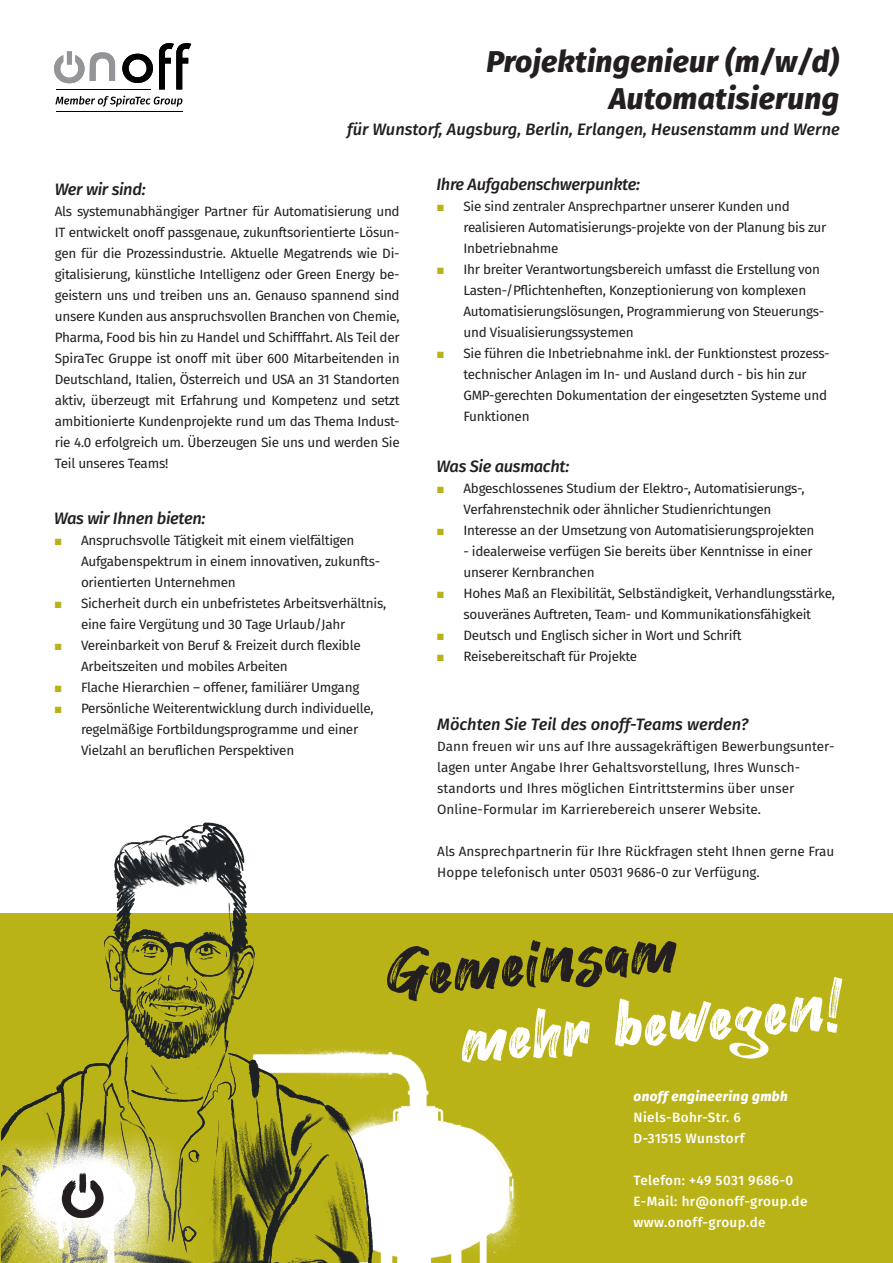
<style>
.page{position:relative;width:893px;height:1263px;background:#fff}
.page>*{position:absolute;margin:0;border:0;box-sizing:border-box;transform-origin:0 0}
.t1{font:75px "Hey August";color:#fff}
.t2{font:75px "Hey August";color:#231f20}
.t3{font:italic 800 30px/37.3px "Fira Sans";letter-spacing:.01em;color:#231f20;text-align:right}
.t4{font:italic 500 16.5px "Fira Sans";letter-spacing:-.01em;color:#231f20}
.t5{font:13.5px/21px "Fira Sans";letter-spacing:-.02em;color:#231f20}
.t6{font:13.5px/21px "Fira Sans";color:#231f20}
.t7{font:500 13.5px/21px "Fira Sans";letter-spacing:.03em;color:#fff}
.t8{font:italic 800 13.5px "Fira Sans";letter-spacing:.03em;color:#fff}
.s1{font-family:"Arial";color:#bab318}
</style>
<div class="page">
<div style="left:0;top:913px;width:893px;height:350px;background:#bab318"></div>
<svg style="left:55px;top:96px;width:127px;height:11px"></svg>
<hr style="left:56px;top:89px;width:95px;height:1px;background:#000001">
<hr style="left:56px;top:111px;width:126px;height:1px;background:#000001">
<svg style="left:122px;top:43px;width:69px;height:46px"></svg>
<svg style="left:54px;top:51px;width:61px;height:32px"></svg>
<img style="left:394px;top:1052px;width:127px;height:211px">
<img style="left:8px;top:823px;width:386px;height:440px">
<img style="left:0;top:1121px;width:217px;height:142px">
<svg style="left:62px;top:1172px;width:42px;height:46px;background:#9c9b9b"></svg>
<h2 class="t3" style="left:486px;top:40px;width:354px">Projektingenieur (m/w/d)<br>Automatisierung</h2>
<p class="t4" style="left:347px;top:116px;width:494px">für Wunstorf, Augsburg, Berlin, Erlangen, Heusenstamm und Werne</p>
<p class="t4" style="left:55px;top:176px;width:92px">Wer wir sind:</p>
<p class="t5" style="left:55px;top:201px;width:346px;text-align:justify">Als systemunabhängiger Partner für Automatisierung und IT entwickelt onoff passgenaue, zukunftsorientierte Lösun&shy;gen für die Prozessindustrie. Aktuelle Megatrends wie Di&shy;gitalisierung, künstliche Intelligenz oder Green Energy be&shy;geistern uns und treiben uns an. Genauso spannend sind unsere Kunden aus anspruchsvollen Branchen von Chemie, Pharma, Food bis hin zu Handel und Schifffahrt. Als Teil der SpiraTec Gruppe ist onoff mit über 600 Mitarbeitenden in Deutschland, Italien, Österreich und USA an 31 Standorten aktiv, überzeugt mit Erfahrung und Kompetenz und setzt ambitionierte Kundenprojekte rund um das Thema Indust&shy;rie 4.0 erfolgreich um. Überzeugen Sie uns und werden Sie Teil unseres Teams!</p>
<p class="t4" style="left:54px;top:505px;width:153px">Was wir Ihnen bieten:</p>
<p class="t5" style="left:81px;top:529px;width:301px;text-indent:-27px"><span class="s1">■</span> Anspruchsvolle Tätigkeit mit einem vielfältigen<br>Aufgabenspektrum in einem innovativen, zukunfts&shy;orientierten Unternehmen</p>
<p class="t5" style="left:81px;top:592px;width:307px;text-indent:-27px"><span class="s1">■</span> Sicherheit durch ein unbefristetes Arbeitsverhältnis, eine faire Vergütung und 30 Tage Urlaub/Jahr</p>
<p class="t5" style="left:81px;top:634px;width:281px;text-indent:-27px"><span class="s1">■</span> Vereinbarkeit von Beruf &amp; Freizeit durch flexible<br>Arbeitszeiten und mobiles Arbeiten</p>
<p class="t5" style="left:54px;top:676px;width:307px"><span class="s1">■</span> Flache Hierarchien – offener, familiärer Umgang</p>
<p class="t5" style="left:81px;top:697px;width:294px;text-indent:-27px"><span class="s1">■</span> Persönliche Weiterentwicklung durch individuelle, regelmäßige Fortbildungsprogramme und einer<br>Vielzahl an beruflichen Perspektiven</p>
<p class="t4" style="left:436px;top:171px;width:205px">Ihre Aufgabenschwerpunkte:</p>
<p class="t5" style="left:463px;top:195px;width:364px;text-indent:-27px"><span class="s1">■</span> Sie sind zentraler Ansprechpartner unserer Kunden und realisieren Automatisierungs-projekte von der Planung bis zur<br>Inbetriebnahme</p>
<p class="t5" style="left:463px;top:259px;width:362px;text-indent:-27px"><span class="s1">■</span> Ihr breiter Verantwortungsbereich umfasst die Erstellung von Lasten-/Pflichtenheften, Konzeptionierung von komplexen Automatisierungslösungen, Programmierung von Steuerungs&shy;und Visualisierungssystemen</p>
<p class="t5" style="left:463px;top:343px;width:368px;text-indent:-27px"><span class="s1">■</span> Sie führen die Inbetriebnahme inkl. der Funktionstest prozess&shy;technischer Anlagen im In- und Ausland durch - bis hin zur GMP-gerechten Dokumentation der eingesetzten Systeme und Funktionen</p>
<p class="t4" style="left:436px;top:453px;width:134px">Was Sie ausmacht:</p>
<p class="t5" style="left:436px;top:477px;width:370px;text-align:center"><span class="s1">■</span> Abgeschlossenes Studium der Elektro-, Automatisierungs-,<br>Verfahrenstechnik oder ähnlicher Studienrichtungen</p>
<p class="t5" style="left:436px;top:520px;width:379px"><span class="s1">■</span> Interesse an der Umsetzung von Automatisierungsprojekten</p>
<p class="t5" style="left:463px;top:541px;width:351px">- idealerweise verfügen Sie bereits über Kenntnisse in einer unserer Kernbranchen</p>
<p class="t5" style="left:436px;top:583px;width:400px;text-align:center"><span class="s1">■</span> Hohes Maß an Flexibilität, Selbständigkeit, Verhandlungsstärke, souveränes Auftreten, Team- und Kommunikationsfähigkeit</p>
<p class="t5" style="left:436px;top:625px;width:307px"><span class="s1">■</span> Deutsch und Englisch sicher in Wort und Schrift</p>
<p class="t5" style="left:436px;top:646px;width:202px"><span class="s1">■</span> Reisebereitschaft für Projekte</p>
<p class="t4" style="left:437px;top:711px;width:313px">Möchten Sie Teil des onoff-Teams werden?</p>
<p class="t6" style="left:437px;top:735px;width:399px">Dann freuen wir uns auf Ihre aussagekräftigen Bewerbungsunter&shy;lagen unter Angabe Ihrer Gehaltsvorstellung, Ihres Wunsch&shy;standorts und Ihres möglichen Eintrittstermins über unser Online-Formular im Karrierebereich unserer Website.</p>
<p class="t6" style="left:437px;top:840px;width:399px">Als Ansprechpartnerin für Ihre Rückfragen steht Ihnen gerne Frau<br>Hoppe telefonisch unter 05031 9686-0 zur Verfügung.</p>
<h1 class="t2" style="left:383px;top:934px;width:294px;rotate:-5deg">Gemeinsam</h1>
<h1 class="t1" style="left:458px;top:999px;width:382px;rotate:-5deg">mehr bewegen!</h1>
<p class="t8" style="left:634px;top:1085px;width:156px">onoff engineering gmbh</p>
<p class="t7" style="left:634px;top:1106px;width:112px">Niels-Bohr-Str. 6<br>D-31515 Wunstorf</p>
<p class="t7" style="left:634px;top:1169px;width:175px">Telefon: +49 5031 9686-0<br>E-Mail: hr@onoff-group.de www.onoff-group.de</p>
</div>
